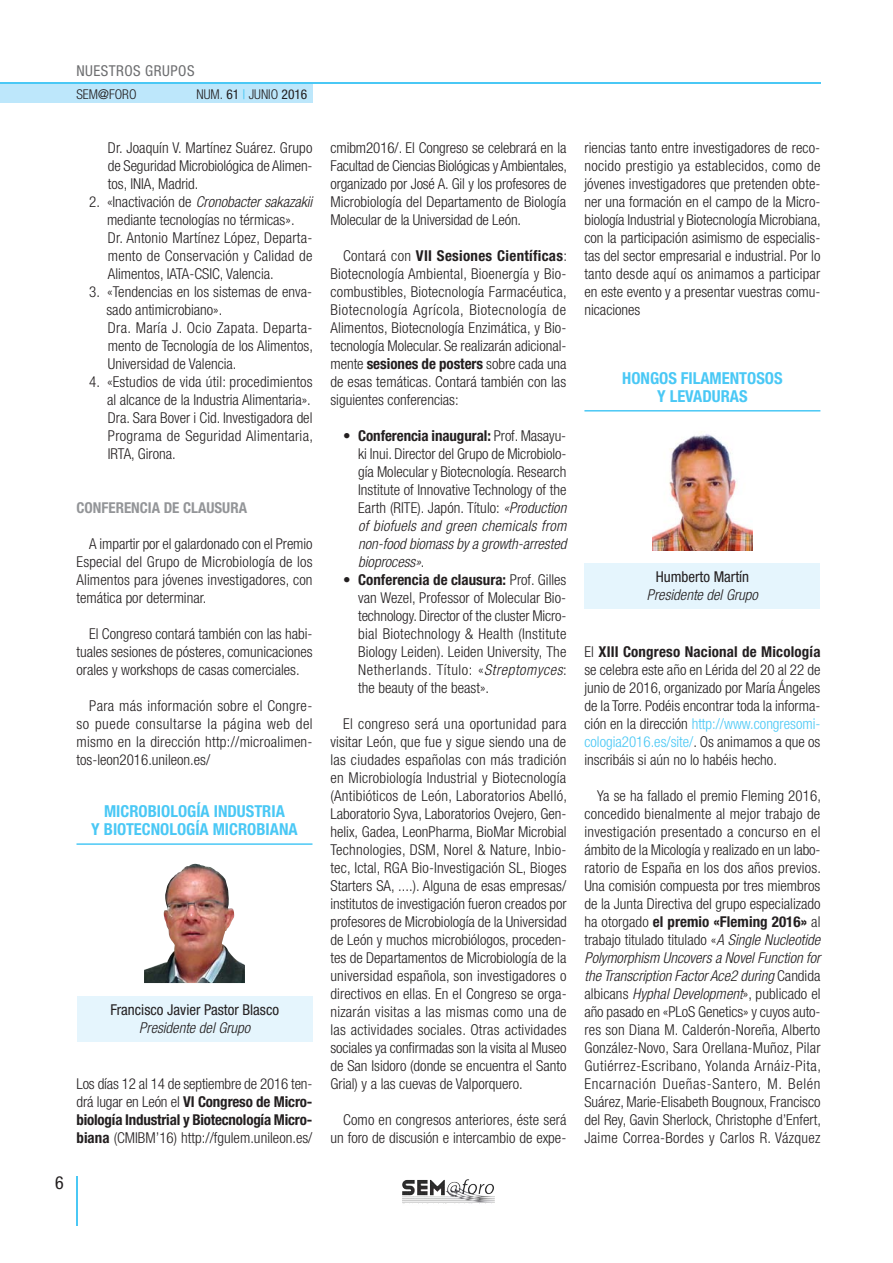
<style>
.page{position:relative;width:893px;height:1263px;background:#fff}
.page>*{position:absolute;margin:0;border:0;box-sizing:border-box;transform-origin:0 0}
.t1{font:condensed 18px "Helvetica Neue LT Std";color:#231f20}
.t2{font:700 condensed 16.5px/18px "Helvetica Neue LT Std";color:#4ac8f5;text-align:center}
.t3{font:300 condensed 15px/18px "Helvetica Neue LT Std";color:#231f20;text-align:justify}
.t4{font:condensed 15px "Helvetica Neue LT Std";color:#231f20}
.t5{font:italic 300 condensed 15px "Helvetica Neue LT Std";color:#231f20}
.t6{font:700 condensed 15px "Helvetica Neue LT Std";color:#939598}
.t7{font:condensed 15px "Helvetica Neue LT Std";letter-spacing:.03em;color:#6d6e70}
.t8{font:300 condensed 13.5px "Helvetica Neue LT Std";color:#231f20}
.s1{font-weight:400}
.s2{font-weight:400;color:#4ac8f5}
.s3{font-style:italic}
.s4{font-weight:700}
.s5{color:#4ac8f5}
</style>
<div class="page">
<img style="left:402px;top:1179px;width:77px;height:23px">
<div style="left:0;top:84px;width:312px;height:19px;background:#bde7fb"></div>
<hr style="left:0;top:82px;width:820px;height:2px;background:#4ac8f5">
<hr style="left:76px;top:1176px;width:1px;height:50px;background:#4ac8f5">
<hr style="left:584px;top:410px;width:236px;height:2px;background:#4ac8f5">
<img style="left:652px;top:434px;width:100px;height:117px">
<div style="left:584px;top:563px;width:236px;height:46px;background:#e5f5fd"></div>
<hr style="left:77px;top:843px;width:235px;height:2px;background:#4ac8f5">
<img style="left:144px;top:864px;width:101px;height:119px">
<div style="left:77px;top:996px;width:235px;height:46px;background:#e5f5fd"></div>
<p class="t7" style="left:77px;top:65px;width:119px">NUESTROS GRUPOS</p>
<p class="t8" style="left:77px;top:89px;width:62px">SEM<span class="s1">@</span>FORO</p>
<p class="t8" style="left:197px;top:89px;width:112px">NUM. <span class="s1">61</span> <span class="s2">|</span> JUNIO <span class="s1">2016</span></p>
<p class="t3" style="left:108px;top:140px;width:206px">Dr. Joaquín V. Martínez Suárez. Grupo de Seguridad Microbiológica de Alimen&shy;tos, INIA, Madrid.</p>
<p class="t3" style="left:107px;top:194px;width:207px;text-align:left;text-indent:-18px">2. «Inactivación de <span class="s3">Cronobacter sakazakii </span>mediante tecnologías no térmicas».<br>Dr. Antonio Martínez López, Departa&shy;mento de Conservación y Calidad de Alimentos, IATA-CSIC, Valencia.</p>
<p class="t3" style="left:106px;top:284px;width:208px;text-align:left;text-indent:-17px">3. «Tendencias en los sistemas de enva&shy;sado antimicrobiano».<br>Dra. María J. Ocio Zapata. Departa&shy;mento de Tecnología de los Alimentos,<br>Universidad de Valencia.</p>
<p class="t3" style="left:107px;top:374px;width:207px;text-align:left;text-indent:-18px">4. «Estudios de vida útil: procedimientos al alcance de la Industria Alimentaria».<br>Dra. Sara Bover i Cid. Investigadora del Programa de Seguridad Alimentaria, IRTA, Girona.</p>
<p class="t6" style="left:77px;top:502px;width:172px">CONFERENCIA DE CLAUSURA</p>
<p class="t3" style="left:77px;top:536px;width:238px;text-indent:13px">A impartir por el galardonado con el Premio Especial del Grupo de Microbiología de los Alimentos para jóvenes investigadores, con temática por determinar.</p>
<p class="t3" style="left:77px;top:626px;width:238px;text-indent:13px">El Congreso contará también con las habi&shy;tuales sesiones de pósteres, comunicaciones orales y workshops de casas comerciales.</p>
<p class="t3" style="left:77px;top:698px;width:238px;text-indent:13px">Para más información sobre el Congre&shy;so puede consultarse la página web del mismo en la dirección http://microalimen&shy;tos-leon2016.unileon.es/</p>
<p class="t2" style="left:91px;top:803px;width:208px">MICROBIOLOGÍA INDUSTRIA<br>Y BIOTECNOLOGÍA MICROBIANA</p>
<p class="t4" style="left:110px;top:1005px;width:170px">Francisco Javier Pastor Blasco</p>
<p class="t5" style="left:139px;top:1023px;width:112px">Presidente del Grupo</p>
<p class="t1" style="left:55px;top:1176px;width:10px">6</p>
<p class="t3" style="left:77px;top:1076px;width:237px">Los días 12 al 14 de septiembre de 2016 ten&shy;drá lugar en León el <span class="s4">VI Congreso de Micro&shy;biología Industrial y Biotecnología Micro&shy;biana</span> (CMIBM’16) http://fgulem.unileon.es/</p>
<p class="t3" style="left:330px;top:140px;width:238px">cmibm2016/. El Congreso se celebrará en la Facultad de Ciencias Biológicas y Ambientales, organizado por José A. Gil y los profesores de Microbiología del Departamento de Biología Molecular de la Universidad de León.</p>
<p class="t3" style="left:330px;top:248px;width:238px;text-indent:13px">Contará con <span class="s4">VII Sesiones Científicas</span>:<br>Biotecnología Ambiental, Bioenergía y Bio&shy;combustibles, Biotecnología Farmacéutica, Biotecnología Agrícola, Biotecnología de Alimentos, Biotecnología Enzimática, y Bio&shy;tecnología Molecular. Se realizarán adicional&shy;mente <span class="s4">sesiones de posters</span> sobre cada una de esas temáticas. Contará también con las siguientes conferencias:</p>
<p class="t3" style="left:358px;top:428px;width:210px;text-indent:-15px">• <span class="s4">Conferencia inaugural:</span> Prof. Masayu&shy;ki Inui. Director del Grupo de Microbiolo&shy;gía Molecular y Biotecnología. Research Institute of Innovative Technology of the Earth (RITE). Japón. Título: <span class="s3">«Production of biofuels and green chemicals from non-food biomass by a growth-arrested bioprocess»</span>.</p>
<p class="t3" style="left:358px;top:572px;width:210px;text-indent:-15px">• <span class="s4">Conferencia de clausura:</span> Prof. Gilles van Wezel, Professor of Molecular Bio&shy;technology. Director of the cluster Micro&shy;bial Biotechnology &amp; Health (Institute Biology Leiden). Leiden University, The Netherlands. Título: «<span class="s3">Streptomyces</span>: the beauty of the beast».</p>
<p class="t3" style="left:330px;top:716px;width:238px;text-indent:13px">El congreso será una oportunidad para visitar León, que fue y sigue siendo una de las ciudades españolas con más tradición en Microbiología Industrial y Biotecnología (Antibióticos de León, Laboratorios Abelló, Laboratorio Syva, Laboratorios Ovejero, Gen&shy;helix, Gadea, LeonPharma, BioMar Microbial Technologies, DSM, Norel &amp; Nature, Inbio&shy;tec, Ictal, RGA Bio-Investigación SL, Bioges Starters SA, ....). Alguna de esas empresas/ institutos de investigación fueron creados por profesores de Microbiología de la Universidad de León y muchos microbiólogos, proceden&shy;tes de Departamentos de Microbiología de la universidad española, son investigadores o directivos en ellas. En el Congreso se orga&shy;nizarán visitas a las mismas como una de las actividades sociales. Otras actividades sociales ya confirmadas son la visita al Museo de San Isidoro (donde se encuentra el Santo Grial) y a las cuevas de Valporquero.</p>
<p class="t3" style="left:330px;top:1112px;width:238px;text-align:right">Como en congresos anteriores, éste será un foro de discusión e intercambio de expe-</p>
<p class="t3" style="left:584px;top:140px;width:238px">riencias tanto entre investigadores de reco&shy;nocido prestigio ya establecidos, como de jóvenes investigadores que pretenden obte&shy;ner una formación en el campo de la Micro&shy;biología Industrial y Biotecnología Microbiana, con la participación asimismo de especialis&shy;tas del sector empresarial e industrial. Por lo tanto desde aquí os animamos a participar en este evento y a presentar vuestras comu&shy;nicaciones</p>
<p class="t2" style="left:622px;top:370px;width:162px">HONGOS FILAMENTOSOS<br>Y LEVADURAS</p>
<p class="t4" style="left:656px;top:571px;width:95px">Humberto Martín</p>
<p class="t5" style="left:647px;top:589px;width:112px">Presidente del Grupo</p>
<p class="t3" style="left:584px;top:644px;width:238px">El <span class="s4">XIII Congreso Nacional de Micología </span>se celebra este año en Lérida del 20 al 22 de junio de 2016, organizado por María Ángeles de la Torre. Podéis encontrar toda la informa&shy;ción en la dirección <span class="s5">http://www.congresomi&shy;cologia2016.es/site/</span>. Os animamos a que os inscribáis si aún no lo habéis hecho.</p>
<p class="t3" style="left:584px;top:788px;width:238px;text-indent:13px">Ya se ha fallado el premio Fleming 2016, concedido bienalmente al mejor trabajo de investigación presentado a concurso en el ámbito de la Micología y realizado en un labo&shy;ratorio de España en los dos años previos.<br>Una comisión compuesta por tres miembros de la Junta Directiva del grupo especializado ha otorgado <span class="s4">el premio «Fleming 2016»</span> al trabajo titulado titulado «<span class="s3">A Single Nucleotide Polymorphism Uncovers a Novel Function for the Transcription Factor Ace2 during</span> Candida albicans <span class="s3">Hyphal Development</span>», publicado el año pasado en «PLoS Genetics» y cuyos auto&shy;res son Diana M. Calderón-Noreña, Alberto González-Novo, Sara Orellana-Muñoz, Pilar Gutiérrez-Escribano, Yolanda Arnáiz-Pita, Encarnación Dueñas-Santero, M. Belén Suárez, Marie-Elisabeth Bougnoux, Francisco del Rey, Gavin Sherlock, Christophe d’Enfert, Jaime Correa-Bordes y Carlos R. Vázquez</p>
</div>
